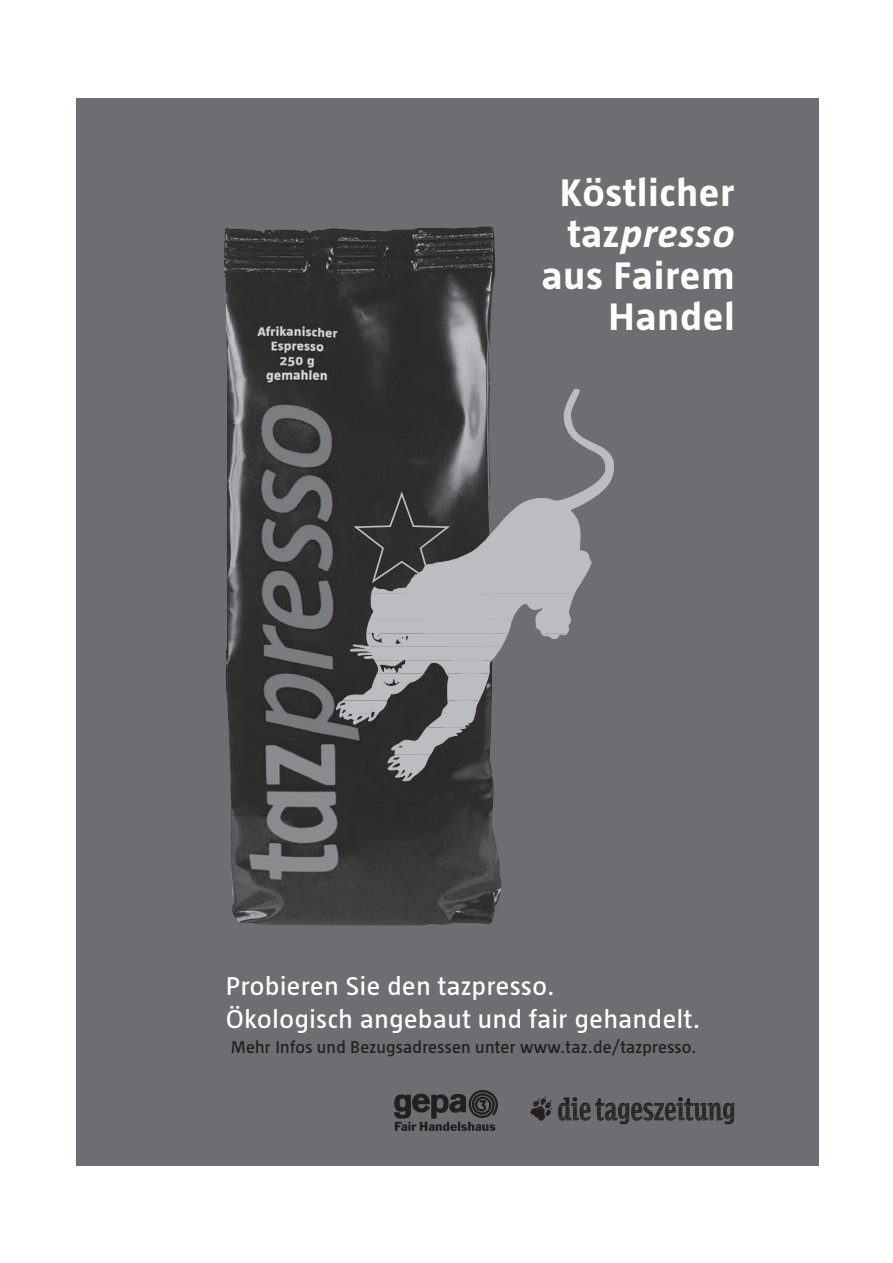
<style>
.page{position:relative;width:893px;height:1263px;background:#fff}
.page>*{position:absolute;margin:0;border:0;box-sizing:border-box;transform-origin:0 0}
.t1{font:700 39.45px/41.4px "Tazzer Text";letter-spacing:.03em;color:#fff;text-align:right}
.t2{font:26.4px/33px "Tazzer Text";letter-spacing:.025em;color:#fff}
.t3{font:17.55px "Tazzer Text";letter-spacing:.015em;color:#231f20}
.s1{font-style:italic}
</style>
<div class="page">
<div style="left:76px;top:98px;width:742px;height:1067px;background:#6d6e71"></div>
<img style="left:224px;top:226px;width:277px;height:700px">
<svg style="left:558px;top:1097px;width:176px;height:27px"></svg>
<svg style="left:530px;top:1096px;width:22px;height:25px"></svg>
<img style="left:394px;top:1090px;width:104px;height:41px">
<svg style="left:335px;top:390px;width:280px;height:391px"></svg>
<svg style="left:351px;top:489px;width:101px;height:96px;background:#444243"></svg>
<h1 class="t1" style="left:542px;top:172px;width:194px">Köstlicher taz<span class="s1">presso </span>aus Fairem<br>Handel</h1>
<p class="t2" style="left:226px;top:971px;width:476px">Probieren Sie den tazpresso.<br>Ökologisch angebaut und fair gehandelt.</p>
<p class="t3" style="left:231px;top:1040px;width:467px">Mehr Infos und Bezugsadressen unter www.taz.de/tazpresso.</p>
</div>
